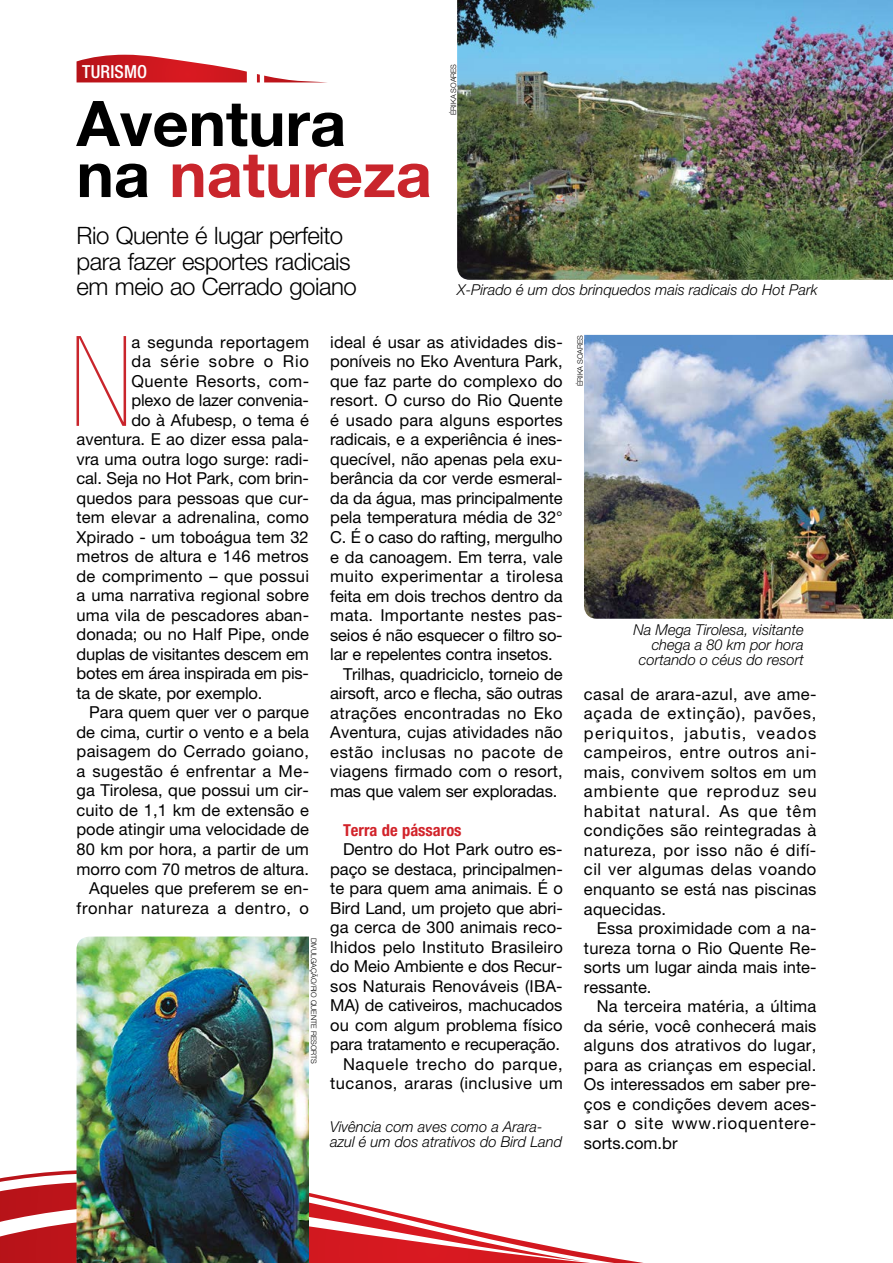
<style>
.page{position:relative;width:893px;height:1263px;background:#fff}
.page>*{position:absolute;margin:0;border:0;box-sizing:border-box;transform-origin:0 0}
.t1{font:900 condensed 125.7px "Helvetica Neue";color:#c9252c}
.t2{font:700 63px/51px "Helvetica Neue";color:#000}
.t3{font:300 24px/25.5px "Helvetica Neue";letter-spacing:-.02em;color:#000}
.t4{font:500 condensed 18px "Helvetica Neue";letter-spacing:.01em;color:#fff}
.t5{font:16.5px/19.5px "Helvetica Neue";letter-spacing:.005em;color:#000;text-align:justify}
.t6{font:16.5px "Helvetica Neue";letter-spacing:.025em;color:#000}
.t7{font:16.5px "Helvetica Neue";letter-spacing:.04em;color:#000}
.t8{font:16.5px "Helvetica Neue";letter-spacing:.035em;color:#000}
.t9{font:16.5px "Helvetica Neue";letter-spacing:.03em;color:#000}
.t10{font:16.5px "Helvetica Neue";letter-spacing:.055em;color:#000}
.t11{font:700 condensed 16.5px "Helvetica Neue";color:#d2232a}
.t12{font:italic 300 15px/15px "Helvetica Neue";color:#000}
.t13{font:300 7.5px "Helvetica Neue";letter-spacing:-.01em;color:#000}
.s1{color:#c9252c}
</style>
<div class="page">
<svg style="left:0;top:1173px;width:384px;height:37px"></svg>
<svg style="left:0;top:1210px;width:643px;height:53px"></svg>
<img style="left:457px;top:0;width:436px;height:280px">
<svg style="left:77px;top:55px;width:243px;height:27px"></svg>
<img style="left:77px;top:936px;width:232px;height:327px">
<img style="left:584px;top:335px;width:309px;height:284px">
<p class="t4" style="left:82px;top:61px;width:67px">TURISMO</p>
<h2 class="t2" style="left:77px;top:97px;width:357px">Aventura na <span class="s1">natureza</span></h2>
<h3 class="t3" style="left:77px;top:222px;width:282px">Rio Quente é lugar perfeito para fazer esportes radicais em meio ao Cerrado goiano</h3>
<p class="t13" style="left:449px;top:115px;width:53px;rotate:-90deg">ÉRIKA SOARES</p>
<p class="t12" style="left:457px;top:282px;width:362px">X-Pirado é um dos brinquedos mais radicais do Hot Park</p>
<h1 class="t1" style="left:70px;top:313px;width:64px">N</h1>
<p class="t5" style="left:131px;top:332px;width:179px">a segunda reportagem</p>
<p class="t10" style="left:131px;top:352px;width:179px">da série sobre o Rio</p>
<p class="t9" style="left:131px;top:371px;width:179px">Quente Resorts, com-</p>
<p class="t5" style="left:131px;top:390px;width:179px">plexo de lazer convenia-</p>
<p class="t5" style="left:131px;top:410px;width:179px">do à Afubesp, o tema é</p>
<p class="t5" style="left:77px;top:429px;width:234px">aventura. E ao dizer essa pala-</p>
<p class="t5" style="left:77px;top:449px;width:234px">vra uma outra logo surge: radi-</p>
<p class="t5" style="left:77px;top:468px;width:234px">cal. Seja no Hot Park, com brin-</p>
<p class="t5" style="left:77px;top:488px;width:234px">quedos para pessoas que cur-</p>
<p class="t5" style="left:77px;top:508px;width:234px">tem elevar a adrenalina, como</p>
<p class="t5" style="left:77px;top:527px;width:234px">Xpirado - um toboágua tem 32</p>
<p class="t5" style="left:77px;top:547px;width:234px">metros de altura e 146 metros</p>
<p class="t5" style="left:77px;top:566px;width:234px">de comprimento – que possui</p>
<p class="t5" style="left:77px;top:586px;width:234px">a uma narrativa regional sobre</p>
<p class="t5" style="left:77px;top:605px;width:234px">uma vila de pescadores aban-</p>
<p class="t5" style="left:77px;top:625px;width:234px">donada; ou no Half Pipe, onde</p>
<p class="t5" style="left:77px;top:644px;width:234px">duplas de visitantes descem em</p>
<p class="t5" style="left:77px;top:664px;width:234px">botes em área inspirada em pis-</p>
<p class="t5" style="left:77px;top:683px;width:187px">ta de skate, por exemplo.</p>
<p class="t5" style="left:89px;top:703px;width:221px">Para quem quer ver o parque</p>
<p class="t5" style="left:77px;top:722px;width:234px">de cima, curtir o vento e a bela</p>
<p class="t5" style="left:77px;top:742px;width:234px">paisagem do Cerrado goiano,</p>
<p class="t6" style="left:77px;top:761px;width:234px">a sugestão é enfrentar a Me-</p>
<p class="t5" style="left:77px;top:781px;width:234px">ga Tirolesa, que possui um cir-</p>
<p class="t5" style="left:77px;top:800px;width:234px">cuito de 1,1 km de extensão e</p>
<p class="t5" style="left:77px;top:820px;width:234px">pode atingir uma velocidade de</p>
<p class="t5" style="left:77px;top:839px;width:234px">80 km por hora, a partir de um</p>
<p class="t5" style="left:77px;top:859px;width:234px">morro com 70 metros de altura.</p>
<p class="t5" style="left:89px;top:878px;width:221px">Aqueles que preferem se en-</p>
<p class="t7" style="left:77px;top:898px;width:234px">fronhar natureza a dentro, o</p>
<p class="t13" style="left:318px;top:937px;width:128px;rotate:90deg">DIVULGAÇÃO/RIO QUENTE RESORTS</p>
<p class="t5" style="left:330px;top:332px;width:234px">ideal é usar as atividades dis-</p>
<p class="t5" style="left:330px;top:352px;width:234px">poníveis no Eko Aventura Park,</p>
<p class="t5" style="left:330px;top:371px;width:234px">que faz parte do complexo do</p>
<p class="t5" style="left:330px;top:391px;width:234px">resort. O curso do Rio Quente</p>
<p class="t5" style="left:330px;top:410px;width:234px">é usado para alguns esportes</p>
<p class="t5" style="left:330px;top:430px;width:234px">radicais, e a experiência é ines-</p>
<p class="t5" style="left:330px;top:449px;width:234px">quecível, não apenas pela exu-</p>
<p class="t5" style="left:330px;top:469px;width:234px">berância da cor verde esmeral-</p>
<p class="t5" style="left:330px;top:488px;width:234px">da da água, mas principalmente</p>
<p class="t5" style="left:330px;top:508px;width:234px">pela temperatura média de 32°</p>
<p class="t5" style="left:330px;top:527px;width:234px">C. É o caso do rafting, mergulho</p>
<p class="t5" style="left:330px;top:547px;width:234px">e da canoagem. Em terra, vale</p>
<p class="t6" style="left:330px;top:566px;width:234px">muito experimentar a tirolesa</p>
<p class="t5" style="left:330px;top:586px;width:234px">feita em dois trechos dentro da</p>
<p class="t5" style="left:330px;top:605px;width:234px">mata. Importante nestes pas-</p>
<p class="t5" style="left:330px;top:625px;width:234px">seios é não esquecer o filtro so-</p>
<p class="t5" style="left:330px;top:644px;width:224px">lar e repelentes contra insetos.</p>
<p class="t5" style="left:343px;top:664px;width:221px">Trilhas, quadriciclo, torneio de</p>
<p class="t5" style="left:330px;top:683px;width:234px">airsoft, arco e flecha, são outras</p>
<p class="t6" style="left:330px;top:703px;width:234px">atrações encontradas no Eko</p>
<p class="t5" style="left:330px;top:722px;width:234px">Aventura, cujas atividades não</p>
<p class="t8" style="left:330px;top:742px;width:234px">estão inclusas no pacote de</p>
<p class="t5" style="left:330px;top:761px;width:234px">viagens firmado com o resort,</p>
<p class="t5" style="left:330px;top:781px;width:229px">mas que valem ser exploradas.</p>
<p class="t11" style="left:343px;top:820px;width:120px">Terra de pássaros</p>
<p class="t5" style="left:330px;top:839px;width:234px;text-align:right">Dentro do Hot Park outro es&shy;paço se destaca, principalmen&shy;te para quem ama animais. É o<br>Bird Land, um projeto que abri&shy;ga cerca de 300 animais reco&shy;lhidos pelo Instituto Brasileiro do Meio Ambiente e dos Recur&shy;sos Naturais Renováveis (IBA-<br>MA) de cativeiros, machucados ou com algum problema físico para tratamento e recuperação.<br>Naquele trecho do parque, tucanos, araras (inclusive um</p>
<p class="t12" style="left:330px;top:1119px;width:233px">Vivência com aves como a Arara&shy;azul é um dos atrativos do Bird Land</p>
<p class="t13" style="left:576px;top:386px;width:53px;rotate:-90deg">ÉRIKA SOARES</p>
<p class="t12" style="left:633px;top:622px;width:172px;text-align:right">Na Mega Tirolesa, visitante chega a 80 km por hora cortando o céus do resort</p>
<p class="t5" style="left:584px;top:684px;width:234px">casal de arara-azul, ave ame&shy;açada de extinção), pavões, periquitos, jabutis, veados campeiros, entre outros ani&shy;mais, convivem soltos em um ambiente que reproduz seu habitat natural. As que têm condições são reintegradas à natureza, por isso não é difí&shy;cil ver algumas delas voando enquanto se está nas piscinas aquecidas.</p>
<p class="t5" style="left:584px;top:918px;width:234px;text-indent:13px">Essa proximidade com a na&shy;tureza torna o Rio Quente Re&shy;sorts um lugar ainda mais inte&shy;ressante.</p>
<p class="t5" style="left:584px;top:996px;width:234px;text-indent:13px">Na terceira matéria, a última da série, você conhecerá mais alguns dos atrativos do lugar, para as crianças em especial.<br>Os interessados em saber pre&shy;ços e condições devem aces&shy;sar o site www.rioquentere&shy;sorts.com.br</p>
</div>
